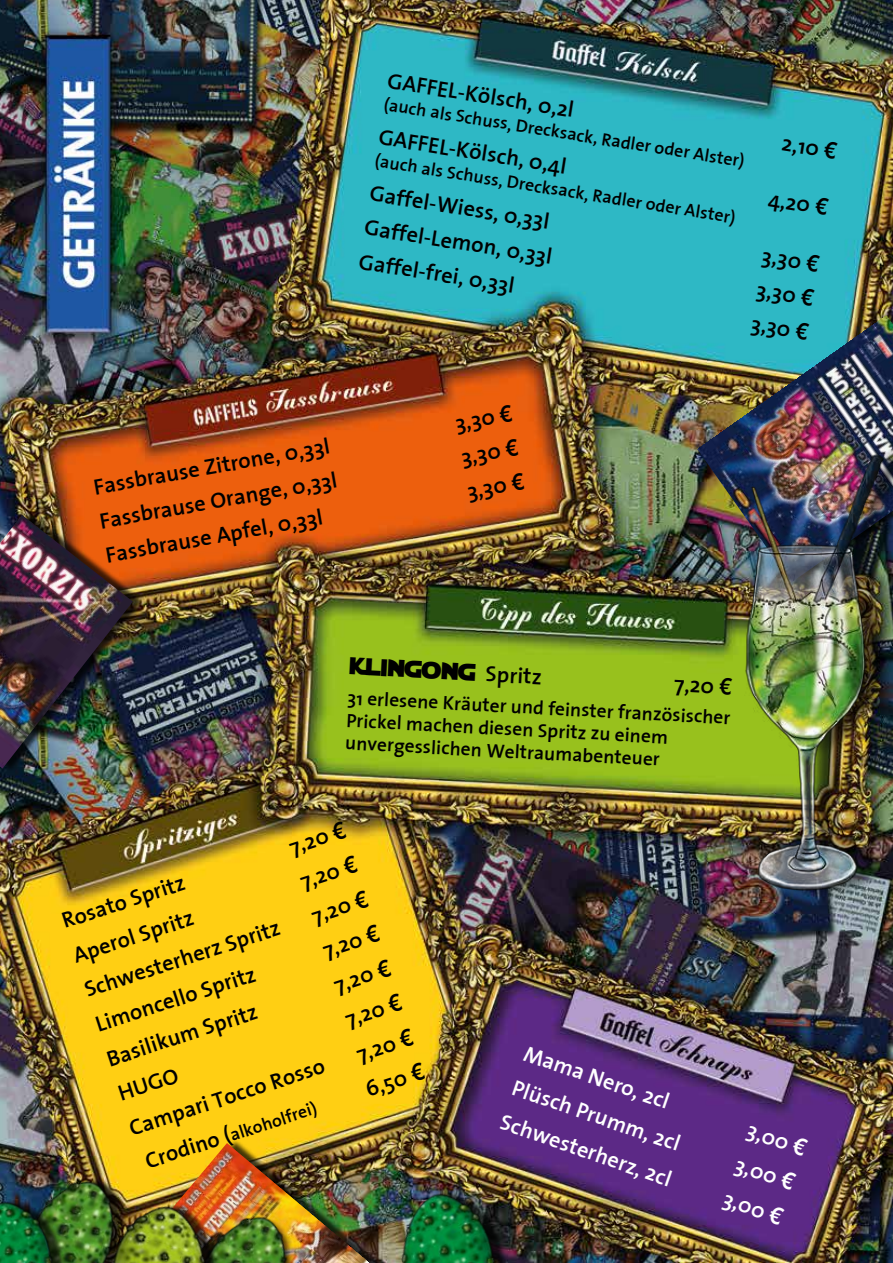
<style>
.page{position:relative;width:893px;height:1263px;background:#fff}
.page>*{position:absolute;margin:0;border:0;box-sizing:border-box;transform-origin:0 0}
.t1{font:24px "Star Jedi Special Edition";color:#000}
.t2{font:600 22.5px "The Sans";color:#000}
.t3{font:600 22.5px "The Sans";color:#fff}
.t4{font:600 19.5px/22.5px "The Sans";color:#000}
.t5{font:600 18px "The Sans";color:#000}
.s1{font-family:"Trebuchet MS";font-weight:700}
.s2{font-family:"The Sans";font-weight:600;font-size:22.5px}
.s3{font-family:"Trebuchet MS";font-weight:700;font-size:23.1px}
.s4{font-size:22.5px}
</style>
<div class="page">
<img style="left:0;top:0;width:893px;height:1263px">
<div style="left:126px;top:1139px;width:291px;height:124px;background:#000;opacity:.75"></div>
<img style="left:126px;top:1143px;width:244px;height:120px">
<img style="left:13px;top:1160px;width:121px;height:103px">
<img style="left:246px;top:1196px;width:60px;height:67px">
<img style="left:103px;top:1185px;width:143px;height:78px">
<img style="left:0;top:1183px;width:65px;height:80px">
<img style="left:372px;top:1172px;width:137px;height:91px">
<div style="left:0;top:511px;width:145px;height:262px;background:#000;opacity:.75"></div>
<img style="left:0;top:515px;width:133px;height:253px">
<div style="left:701px;top:310px;width:192px;height:276px;background:#000;opacity:.75"></div>
<img style="left:697px;top:315px;width:196px;height:267px">
<img style="left:729px;top:438px;width:162px;height:467px">
<p class="t2" style="left:391px;top:62px;width:190px;rotate:9deg">GAFFEL-Kölsch, 0,2l</p>
<p class="t5" style="left:386px;top:89px;width:366px;rotate:9deg">(auch als Schuss, Drecksack, Radler oder Alster)</p>
<p class="t2" style="left:382px;top:118px;width:191px;rotate:9deg">GAFFEL-Kölsch, 0,4l</p>
<p class="t5" style="left:377px;top:145px;width:366px;rotate:9deg">(auch als Schuss, Drecksack, Radler oder Alster)</p>
<p class="t2" style="left:373px;top:174px;width:183px;rotate:9deg">Gaffel-Wiess, 0,33l</p>
<p class="t2" style="left:367px;top:208px;width:191px;rotate:9deg">Gaffel-Lemon, 0,33l</p>
<p class="t2" style="left:362px;top:242px;width:159px;rotate:9deg">Gaffel-frei, 0,33l</p>
<p class="t2" style="left:785px;top:124px;width:57px;rotate:9deg">2,10 <span class="s1">€</span></p>
<p class="t2" style="left:771px;top:180px;width:62px;rotate:9deg">4,20 <span class="s1">€</span></p>
<p class="t2" style="left:765px;top:236px;width:59px;rotate:9deg">3,30 <span class="s1">€</span></p>
<p class="t2" style="left:760px;top:270px;width:59px;rotate:9deg">3,30 <span class="s1">€</span></p>
<p class="t2" style="left:91px;top:469px;width:241px;rotate:-10deg">Fassbrause Zitrone, 0,33l</p>
<p class="t2" style="left:97px;top:503px;width:242px;rotate:-10deg">Fassbrause Orange, 0,33l</p>
<p class="t2" style="left:102px;top:536px;width:222px;rotate:-10deg">Fassbrause Apfel, 0,33l</p>
<p class="t2" style="left:452px;top:405px;width:59px;rotate:-10deg">3,30 <span class="s1">€</span></p>
<p class="t2" style="left:458px;top:439px;width:59px;rotate:-10deg">3,30 <span class="s1">€</span></p>
<p class="t2" style="left:464px;top:473px;width:59px;rotate:-10deg">3,30 <span class="s1">€</span></p>
<p class="t2" style="left:754px;top:305px;width:59px;rotate:9deg">3,30 <span class="s1">€</span></p>
<p class="t1" style="left:350px;top:644px;width:194px;rotate:3deg">Klingong <span class="s2">Spritz</span></p>
<p class="t2" style="left:675px;top:665px;width:60px;rotate:3deg">7,20 <span class="s1">€</span></p>
<p class="t4" style="left:348px;top:686px;width:385px;rotate:3deg">31 erlesene Kräuter und feinster französischer<br>Prickel machen diesen Spritz zu einem unvergesslichen Weltraumabenteuer</p>
<p class="t2" style="left:284px;top:829px;width:60px;rotate:-18deg">7,20 <span class="s3">€</span></p>
<p class="t2" style="left:295px;top:864px;width:60px;rotate:-18deg">7,20 <span class="s3">€</span></p>
<p class="t2" style="left:57px;top:903px;width:130px;rotate:-18deg">Rosato Spritz</p>
<p class="t2" style="left:306px;top:898px;width:60px;rotate:-18deg">7,20 <span class="s3">€</span></p>
<p class="t2" style="left:68px;top:938px;width:127px;rotate:-18deg">Aperol Spritz</p>
<p class="t2" style="left:79px;top:972px;width:206px;rotate:-18deg">Schwesterherz Spritz</p>
<p class="t2" style="left:318px;top:933px;width:60px;rotate:-18deg">7,20 <span class="s3">€</span></p>
<p class="t2" style="left:329px;top:968px;width:60px;rotate:-18deg">7,20 <span class="s3">€</span></p>
<p class="t2" style="left:90px;top:1007px;width:168px;rotate:-18deg">Limoncello Spritz</p>
<p class="t2" style="left:340px;top:1002px;width:60px;rotate:-18deg">7,20 <span class="s3">€</span></p>
<p class="t2" style="left:102px;top:1041px;width:159px;rotate:-18deg">Basilikum Spritz</p>
<p class="t2" style="left:351px;top:1037px;width:60px;rotate:-18deg">7,20 <span class="s3">€</span></p>
<p class="t2" style="left:124px;top:1110px;width:206px;rotate:-18deg">Campari Tocco Rosso</p>
<p class="t2" style="left:360px;top:1072px;width:63px;rotate:-18deg">6,50 <span class="s3">€</span></p>
<p class="t2" style="left:113px;top:1076px;width:64px;rotate:-18deg">HUGO</p>
<p class="t5" style="left:142px;top:1148px;width:180px;rotate:-18deg"><span class="s4">Crodino (</span>alkoholfrei)</p>
<p class="t3" style="left:531px;top:1035px;width:154px;rotate:19deg">Mama Nero, 2cl</p>
<p class="t3" style="left:519px;top:1069px;width:178px;rotate:19deg">Plüsch Prumm, 2cl</p>
<p class="t3" style="left:507px;top:1103px;width:181px;rotate:19deg">Schwesterherz, 2cl</p>
<p class="t3" style="left:754px;top:1111px;width:63px;rotate:19deg">3,00 <span class="s3">€</span></p>
<p class="t3" style="left:742px;top:1146px;width:63px;rotate:19deg">3,00 <span class="s3">€</span></p>
<p class="t3" style="left:730px;top:1180px;width:63px;rotate:19deg">3,00 <span class="s3">€</span></p>
</div>
